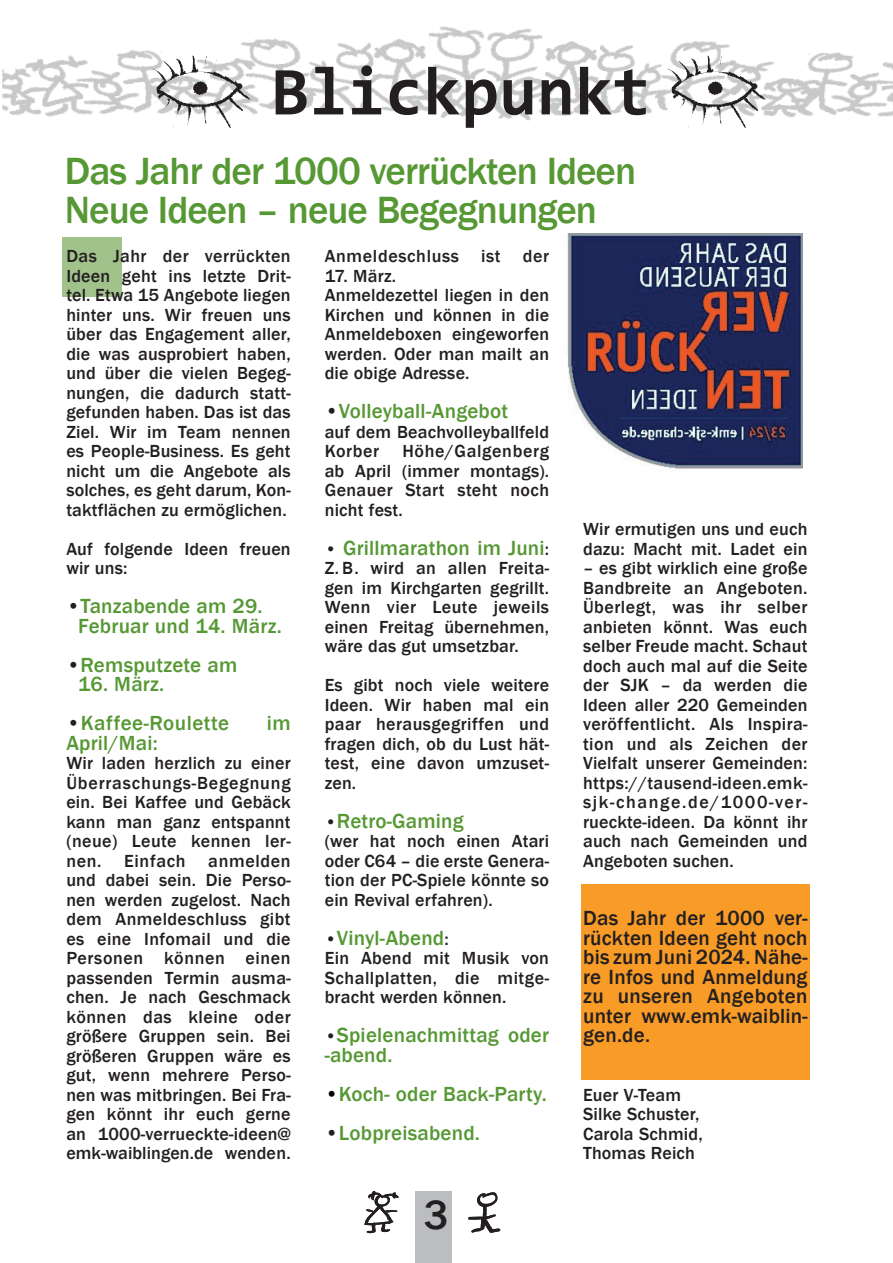
<style>
.page{position:relative;width:893px;height:1263px;background:#fff}
.page>*{position:absolute;margin:0;border:0;box-sizing:border-box;transform-origin:0 0}
.t1{font:700 69px "Consolas";color:#231f20}
.t2{font:500 42px "Franklin Gothic";color:#231f20}
.t3{font:500 39px/39px "Franklin Gothic";letter-spacing:-.025em;color:#569834}
.t4{font:500 21px/19.5px "Franklin Gothic";letter-spacing:.01em;color:#569834}
.t5{font:500 21px/19.5px "Franklin Gothic";letter-spacing:.01em;color:#231f20;text-align:justify}
.t6{font:500 18px/19.5px "Franklin Gothic";letter-spacing:.01em;color:#231f20;text-align:justify}
.t7{font:500 18px "Franklin Gothic";letter-spacing:.035em;color:#231f20}
.s1{color:#231f20}
.s2{font-size:18px;color:#231f20}
.s3{color:#000}
</style>
<div class="page">
<img style="left:468px;top:1192px;width:33px;height:41px">
<img style="left:364px;top:1191px;width:35px;height:43px">
<div style="left:415px;top:1192px;width:37px;height:71px;background:#bcbdc0"></div>
<img style="left:486px;top:28px;width:407px;height:93px">
<img style="left:2px;top:26px;width:484px;height:92px">
<img style="left:148px;top:52px;width:112px;height:76px">
<img style="left:663px;top:52px;width:112px;height:76px">
<div style="left:581px;top:884px;width:228px;height:195px;background:#f89b27"></div>
<div style="left:63px;top:237px;width:59px;height:60px;background:#a1c28b"></div>
<img style="left:567px;top:233px;width:235px;height:236px">
<h1 class="t1" style="left:271px;top:48px;width:381px">Blickpunkt</h1>
<h3 class="t3" style="left:65px;top:152px;width:573px">Das Jahr der 1000 verrückten Ideen<br>Neue Ideen – neue Begegnungen</h3>
<p class="t6" style="left:66px;top:247px;width:226px">Das Jahr der verrückten Ideen geht ins letzte Drit&shy;tel. Etwa 15 Angebote liegen hinter uns. Wir freuen uns über das Engagement aller, die was ausprobiert haben, und über die vielen Begeg&shy;nungen, die dadurch statt&shy;gefunden haben. Das ist das Ziel. Wir im Team nennen es People-Business. Es geht nicht um die Angebote als solches, es geht darum, Kon&shy;taktflächen zu ermöglichen.</p>
<p class="t6" style="left:66px;top:539px;width:226px">Auf folgende Ideen freuen wir uns:</p>
<p class="t4" style="left:78px;top:597px;width:205px;text-indent:-12px"><span class="s1">•</span>Tanzabende am 29.<br>Februar und 14. März.</p>
<p class="t4" style="left:66px;top:655px;width:172px"><span class="s1">•</span>Remsputzete am</p>
<p class="t4" style="left:78px;top:675px;width:87px">16. März.</p>
<p class="t4" style="left:66px;top:714px;width:164px"><span class="s1">•</span>Kaffee-Roulette</p>
<p class="t4" style="left:267px;top:714px;width:25px">im</p>
<p class="t4" style="left:66px;top:733px;width:93px">April/Mai:</p>
<p class="t6" style="left:66px;top:754px;width:226px">Wir laden herzlich zu einer Überraschungs-Begegnung ein. Bei Kaffee und Gebäck kann man ganz entspannt (neue) Leute kennen ler&shy;nen.</p>
<p class="t7" style="left:124px;top:850px;width:63px">Einfach</p>
<p class="t6" style="left:66px;top:851px;width:226px;text-indent:142px">anmelden und dabei sein. Die Perso&shy;nen werden zugelost. Nach dem Anmeldeschluss gibt es eine Infomail und die Personen können einen passenden Termin ausma&shy;chen. Je nach Geschmack können das kleine oder größere Gruppen sein. Bei größeren Gruppen wäre es gut, wenn mehrere Perso&shy;nen was mitbringen. Bei Fra&shy;gen könnt ihr euch gerne an 1000-verrueckte-ideen@ emk-waiblingen.de wenden.</p>
<p class="t7" style="left:325px;top:245px;width:226px">Anmeldeschluss ist der</p>
<p class="t6" style="left:325px;top:266px;width:226px;text-align:left">17. März.<br>Anmeldezettel liegen in den<br>Kirchen und können in die<br>Anmeldeboxen eingeworfen werden. Oder man mailt an die obige Adresse.</p>
<p class="t4" style="left:325px;top:402px;width:185px"><span class="s1">•</span>Volleyball-Angebot</p>
<p class="t6" style="left:325px;top:422px;width:226px">auf dem Beachvolleyballfeld<br>Korber</p>
<p class="t6" style="left:325px;top:442px;width:226px;text-indent:78px">Höhe/Galgenberg ab April (immer montags).<br>Genauer Start steht noch nicht fest.</p>
<p class="t4" style="left:325px;top:538px;width:226px"><span class="s2">•</span> Grillmarathon im Juni<span class="s2">:</span></p>
<p class="t6" style="left:325px;top:559px;width:226px">Z. B. wird an allen Freita&shy;gen im Kirchgarten gegrillt.<br>Wenn vier Leute jeweils einen Freitag übernehmen, wäre das gut umsetzbar.</p>
<p class="t6" style="left:325px;top:676px;width:226px">Es gibt noch viele weitere Ideen. Wir haben mal ein paar herausgegriffen und fragen dich, ob du Lust hät&shy;test, eine davon umzuset&shy;zen.</p>
<p class="t4" style="left:325px;top:811px;width:140px"><span class="s2">•</span>Retro-Gaming</p>
<p class="t6" style="left:325px;top:832px;width:226px">(wer hat noch einen Atari oder C64 – die erste Genera&shy;tion der PC-Spiele könnte so ein Revival erfahren).</p>
<p class="t4" style="left:325px;top:928px;width:126px"><span class="s2">•</span>Vinyl-Abend<span class="s2">:</span></p>
<p class="t6" style="left:325px;top:949px;width:226px">Ein Abend mit Musik von Schallplatten, die mitge&shy;bracht werden können.</p>
<p class="t4" style="left:325px;top:1026px;width:226px"><span class="s2">•</span>Spielenachmittag oder -abend.</p>
<p class="t4" style="left:325px;top:1084px;width:224px"><span class="s3">•</span>Koch- oder Back-Party.</p>
<p class="t4" style="left:325px;top:1123px;width:157px"><span class="s1">•</span>Lobpreisabend.</p>
<h2 class="t2" style="left:424px;top:1189px;width:26px">3</h2>
<p class="t6" style="left:583px;top:520px;width:226px">Wir ermutigen uns und euch dazu: Macht mit. Ladet ein</p>
<p class="t6" style="left:583px;top:559px;width:226px">– es gibt wirklich eine große Bandbreite an Angeboten.<br>Überlegt, was ihr selber anbieten könnt. Was euch selber Freude macht. Schaut doch auch mal auf die Seite der SJK – da werden die Ideen aller 220 Gemeinden veröffentlicht. Als Inspira&shy;tion und als Zeichen der Vielfalt unserer Gemeinden: https://tausend-ideen.emk&shy;sjk-change.de/1000-ver&shy;rueckte-ideen. Da könnt ihr auch nach Gemeinden und Angeboten suchen.</p>
<p class="t5" style="left:583px;top:909px;width:226px">Das Jahr der 1000 ver&shy;rückten Ideen geht noch bis zum Juni 2024. Nähe&shy;re Infos und Anmeldung zu unseren Angeboten unter www.emk-waiblin&shy;gen.de.</p>
<p class="t6" style="left:583px;top:1085px;width:121px;text-align:left">Euer V-Team<br>Silke Schuster,<br>Carola Schmid,<br>Thomas Reich</p>
</div>
